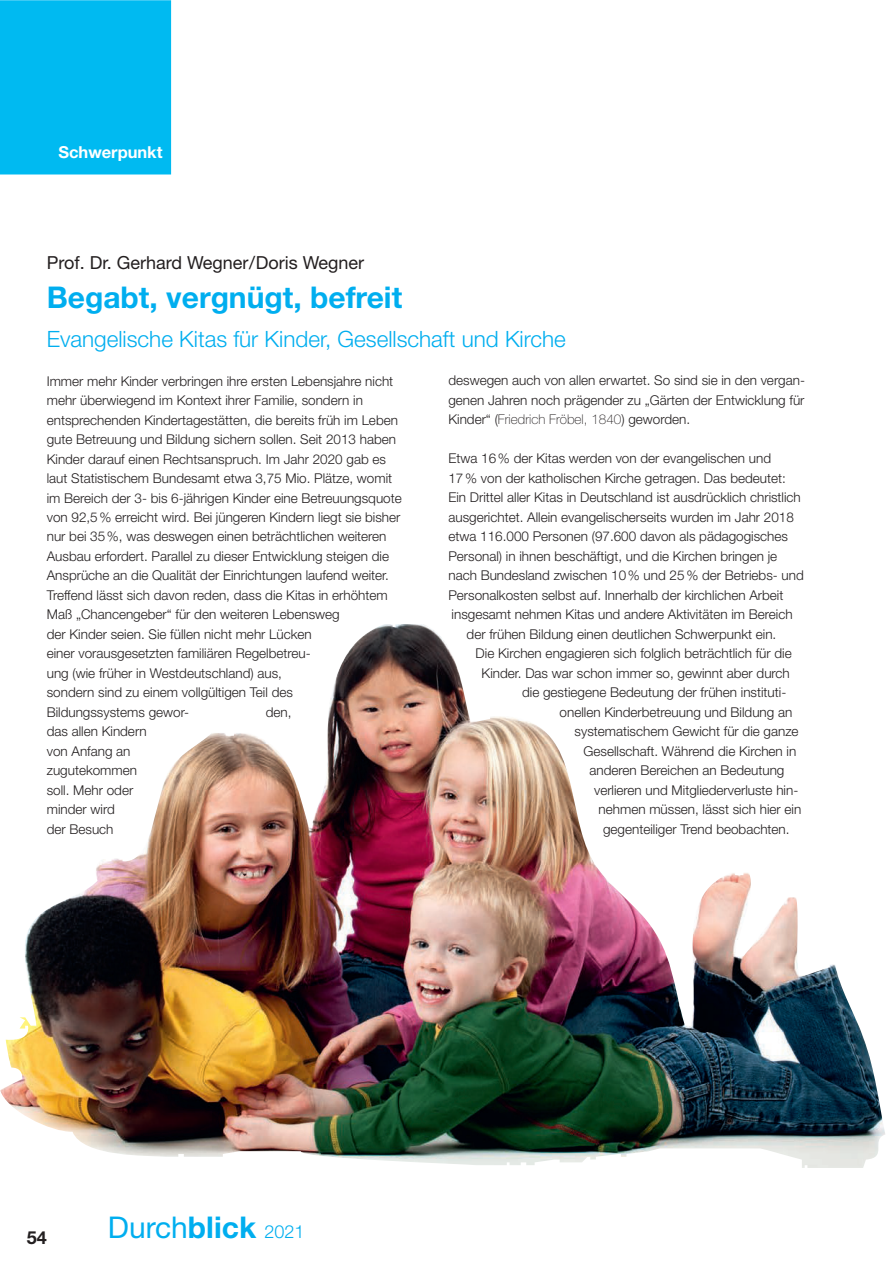
<style>
.page{position:relative;width:893px;height:1263px;background:#fff}
.page>*{position:absolute;margin:0;border:0;box-sizing:border-box;transform-origin:0 0}
.t1{font:700 30px "Helvetica Neue";color:#00aeef}
.t2{font:30px "Helvetica Neue";color:#00aeef}
.t3{font:300 22.5px "Helvetica Neue";color:#00aeef}
.t4{font:18px "Helvetica Neue";color:#231f20}
.t5{font:700 18px "Helvetica Neue";color:#231f20}
.t6{font:700 16.5px "Helvetica Neue";color:#fff}
.t7{font:300 13.5px/19.5px "Helvetica Neue";color:#231f20}
.s1{font-weight:100}
.s2{font-weight:700}
.s3{font-weight:300;font-size:18px}
</style>
<div class="page">
<img style="left:0;top:624px;width:885px;height:544px">
<div style="left:0;top:0;width:171px;height:175px;background:#00baf1"></div>
<div style="left:49px;top:145px;width:113px;height:16px;background:#00baf1"></div>
<p class="t6" style="left:58px;top:146px;width:106px">Schwerpunkt</p>
<h3 class="t4" style="left:47px;top:256px;width:319px">Prof. Dr. Gerhard Wegner / Doris Wegner</h3>
<h1 class="t1" style="left:47px;top:286px;width:357px">Begabt, vergnügt, befreit</h1>
<h2 class="t3" style="left:47px;top:331px;width:521px">Evangelische Kitas für Kinder, Gesellschaft und Kirche</h2>
<p class="t7" style="left:47px;top:372px;width:356px">Immer mehr Kinder verbringen ihre ersten Lebensjahre nicht mehr überwiegend im Kontext ihrer Familie, sondern in entsprechenden Kindertagestätten, die bereits früh im Leben gute Betreuung und Bildung sichern sollen. Seit 2013 haben Kinder darauf einen Rechtsanspruch. Im Jahr 2020 gab es laut Statistischem Bundesamt etwa 3,75 Mio. Plätze, womit im Bereich der 3- bis 6-jährigen Kinder eine Betreuungsquote von 92,5 % erreicht wird. Bei jüngeren Kindern liegt sie bisher nur bei 35 %, was deswegen einen beträchtlichen weiteren Ausbau erfordert. Parallel zu dieser Entwicklung steigen die Ansprüche an die Qualität der Einrichtungen laufend weiter.<br>Treffend lässt sich davon reden, dass die Kitas in erhöhtem Maß „Chancengeber“ für den weiteren Lebensweg<br>der Kinder seien. Sie füllen nicht mehr Lücken<br>einer vorausgesetzten familiären Regelbetreu-<br>ung (wie früher in Westdeutschland) aus,<br>sondern sind zu einem vollgültigen Teil des<br>Bildungssystems gewor-</p>
<p class="t7" style="left:448px;top:372px;width:358px;text-align:justify">deswegen auch von allen erwartet. So sind sie in den vergan&shy;genen Jahren noch prägender zu „Gärten der Entwicklung für Kinder“ (<span class="s1">Friedrich Fröbel, 1840</span>) geworden.</p>
<p class="t7" style="left:448px;top:450px;width:324px">Etwa 16 % der Kitas werden von der evangelischen und</p>
<p class="t7" style="left:448px;top:470px;width:339px">17 % von der katholischen Kirche getragen. Das bedeutet:</p>
<p class="t7" style="left:448px;top:489px;width:354px">Ein Drittel aller Kitas in Deutschland ist ausdrücklich christlich</p>
<p class="t7" style="left:448px;top:509px;width:347px">ausgerichtet. Allein evangelischerseits wurden im Jahr 2018</p>
<p class="t7" style="left:448px;top:528px;width:341px">etwa 116.000 Personen (97.600 davon als pädagogisches</p>
<p class="t7" style="left:448px;top:548px;width:330px">Personal) in ihnen beschäftigt, und die Kirchen bringen je</p>
<p class="t7" style="left:448px;top:567px;width:357px">nach Bundesland zwischen 10 % und 25 % der Betriebs- und</p>
<p class="t7" style="left:448px;top:587px;width:336px">Personalkosten selbst auf. Innerhalb der kirchlichen Arbeit</p>
<p class="t7" style="left:452px;top:606px;width:342px">insgesamt nehmen Kitas und andere Aktivitäten im Bereich</p>
<p class="t7" style="left:467px;top:626px;width:311px">der frühen Bildung einen deutlichen Schwerpunkt ein.</p>
<p class="t7" style="left:476px;top:645px;width:317px">Die Kirchen engagieren sich folglich beträchtlich für die</p>
<p class="t7" style="left:482px;top:664px;width:310px">Kinder. Das war schon immer so, gewinnt aber durch</p>
<p class="t7" style="left:522px;top:684px;width:266px">die gestiegene Bedeutung der frühen instituti-</p>
<p class="t7" style="left:560px;top:703px;width:234px">onellen Kinderbetreuung und Bildung an</p>
<p class="t7" style="left:575px;top:723px;width:225px">systematischem Gewicht für die ganze</p>
<p class="t7" style="left:584px;top:742px;width:214px">Gesellschaft. Während die Kirchen in</p>
<p class="t7" style="left:590px;top:762px;width:196px">anderen Bereichen an Bedeutung</p>
<p class="t7" style="left:594px;top:781px;width:206px">verlieren und Mitgliederverluste hin-</p>
<p class="t7" style="left:598px;top:801px;width:204px">nehmen müssen, lässt sich hier ein</p>
<p class="t7" style="left:603px;top:820px;width:188px">gegenteiliger Trend beobachten.</p>
<p class="t7" style="left:266px;top:704px;width:27px">den,</p>
<p class="t7" style="left:47px;top:723px;width:101px">das allen Kindern von Anfang an zugutekommen soll. Mehr oder minder wird<br>der Besuch</p>
<h3 class="t5" style="left:27px;top:1231px;width:22px">54</h3>
<h1 class="t2" style="left:108px;top:1217px;width:198px">Durch<span class="s2">blick</span> <span class="s3">2021</span></h1>
</div>
